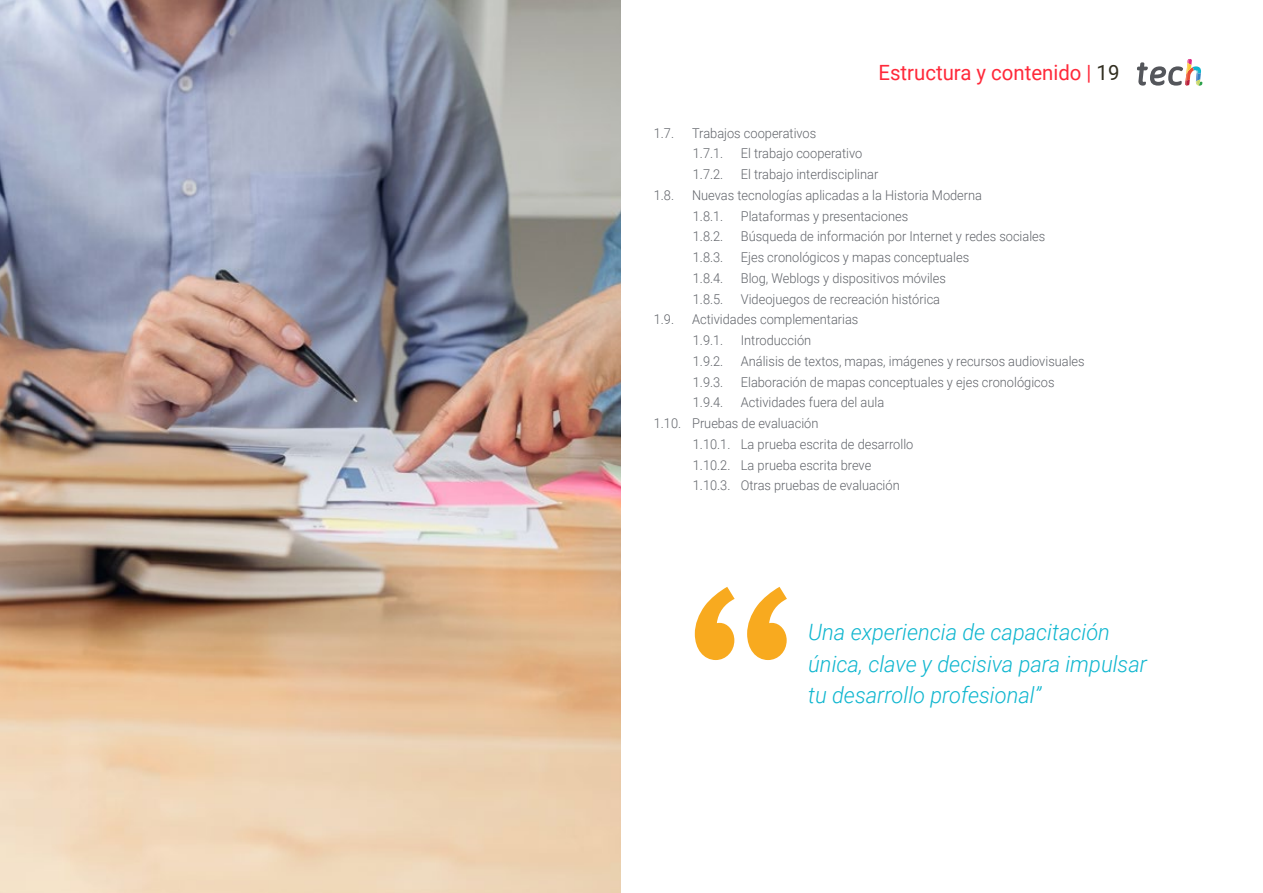
<style>
.page{position:relative;width:1263px;height:893px;background:#fff}
.page>*{position:absolute;margin:0;border:0;box-sizing:border-box;transform-origin:0 0}
.t1{font:italic 300 22.5px/31.5px "Roboto";color:#0fb6cf}
.t2{font:21px "Roboto";color:#ff293a}
.t3{font:300 13.5px/20.7px "Roboto";color:#61646a;scale:.95 1}
.s1{color:#312e20}
</style>
<div class="page">
<img style="left:0;top:0;width:621px;height:893px">
<svg style="left:695px;top:587px;width:92px;height:73px"></svg>
<svg style="left:1137px;top:59px;width:65px;height:27px"></svg>
<p class="t3" style="left:654px;top:122px;width:23px">1.7.</p>
<p class="t3" style="left:692px;top:122px;width:132px">Trabajos cooperativos<br>1.7.1.</p>
<p class="t3" style="left:741px;top:143px;width:129px">El trabajo cooperativo</p>
<h2 class="t2" style="left:878px;top:57px;width:242px">Estructura y contenido | <span class="s1">19</span></h2>
<p class="t3" style="left:693px;top:164px;width:34px">1.7.2.</p>
<p class="t3" style="left:741px;top:164px;width:146px">El trabajo interdisciplinar</p>
<p class="t3" style="left:654px;top:184px;width:23px">1.8.</p>
<p class="t3" style="left:692px;top:184px;width:307px">Nuevas tecnologías aplicadas a la Historia Moderna<br>1.8.1.</p>
<p class="t3" style="left:741px;top:205px;width:178px">Plataformas y presentaciones</p>
<p class="t3" style="left:693px;top:226px;width:34px">1.8.2.</p>
<p class="t3" style="left:741px;top:226px;width:322px">Búsqueda de información por Internet y redes sociales</p>
<p class="t3" style="left:693px;top:247px;width:34px">1.8.3.</p>
<p class="t3" style="left:741px;top:247px;width:242px">Ejes cronológicos y mapas conceptuales</p>
<p class="t3" style="left:693px;top:267px;width:34px">1.8.4.</p>
<p class="t3" style="left:741px;top:267px;width:217px">Blog, Weblogs y dispositivos móviles</p>
<p class="t3" style="left:693px;top:288px;width:34px">1.8.5.</p>
<p class="t3" style="left:741px;top:288px;width:211px">Videojuegos de recreación histórica</p>
<p class="t3" style="left:654px;top:309px;width:23px">1.9.</p>
<p class="t3" style="left:692px;top:309px;width:177px">Actividades complementarias<br>1.9.1.</p>
<p class="t3" style="left:741px;top:330px;width:76px">Introducción</p>
<p class="t3" style="left:693px;top:350px;width:34px">1.9.2.</p>
<p class="t3" style="left:741px;top:350px;width:363px">Análisis de textos, mapas, imágenes y recursos audiovisuales</p>
<p class="t3" style="left:693px;top:371px;width:34px">1.9.3.</p>
<p class="t3" style="left:741px;top:371px;width:332px">Elaboración de mapas conceptuales y ejes cronológicos</p>
<p class="t3" style="left:693px;top:392px;width:34px">1.9.4.</p>
<p class="t3" style="left:654px;top:392px;width:244px;text-indent:87px">Actividades fuera del aula<br>1.10. Pruebas de evaluación</p>
<p class="t3" style="left:693px;top:433px;width:234px">1.10.1. La prueba escrita de desarrollo<br>1.10.2. La prueba escrita breve<br>1.10.3. Otras pruebas de evaluación</p>
<h1 class="t1" style="left:808px;top:616px;width:340px">Una experiencia de capacitación única, clave y decisiva para impulsar tu desarrollo profesional”</h1>
</div>
